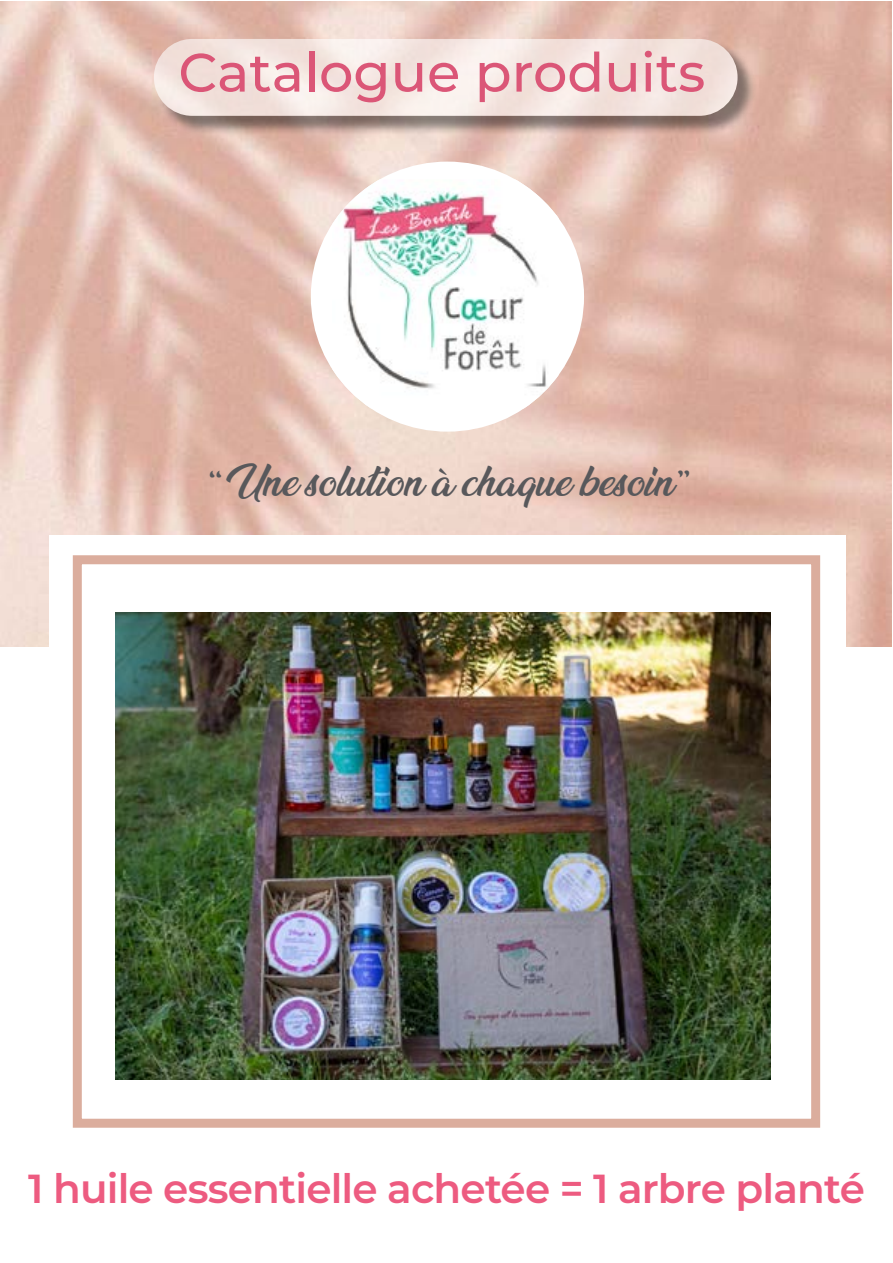
<style>
.page{position:relative;width:893px;height:1263px;background:#fff}
.page>*{position:absolute;margin:0;border:0;box-sizing:border-box;transform-origin:0 0}
.t1{font:500 54px "Montserrat";color:#db5677}
.t2{font:600 40.5px "Montserrat";letter-spacing:-.02em;color:#ed5b80}
.t3{font:900 37.5px "Ananda";color:#58585b}
</style>
<div class="page">
<img style="left:332px;top:179px;width:227px;height:230px">
<div style="left:73px;top:555px;width:747px;height:573px;background:#fff;border:9px solid #dbad9d"></div>
<div style="left:156px;top:41px;width:600px;height:93px;background:#000;opacity:.75"></div>
<svg style="left:154px;top:39px;width:583px;height:77px;background:#f4e5e0"></svg>
<img style="left:116px;top:613px;width:655px;height:466px">
<h1 class="t1" style="left:178px;top:36px;width:528px">Catalogue produits</h1>
<p class="t3" style="left:206px;top:461px;width:483px">‘‘ Une solution à chaque besoin’’</p>
<p class="t2" style="left:28px;top:1162px;width:838px">1 huile essentielle achetée = 1 arbre planté</p>
</div>
